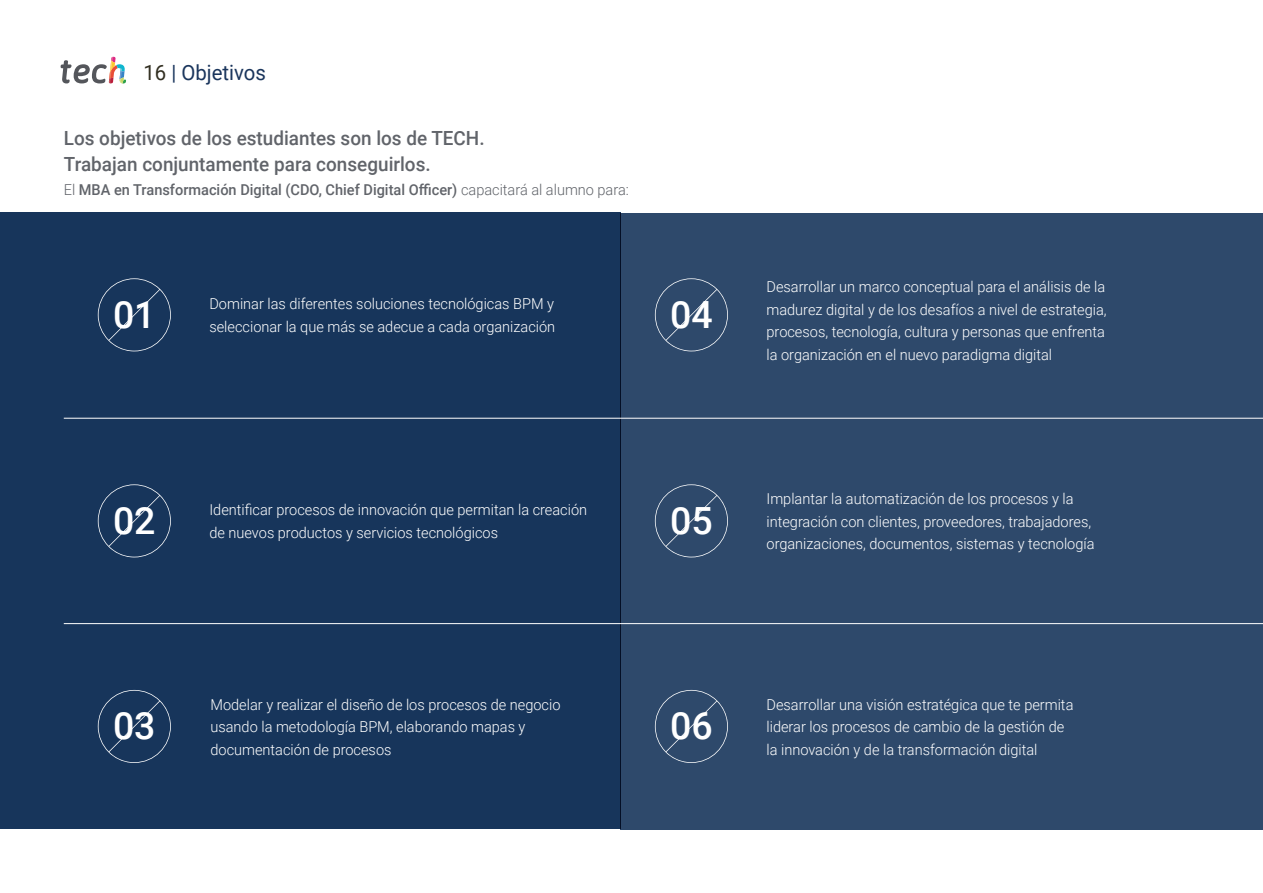
<style>
.page{position:relative;width:1263px;height:893px;background:#fff}
.page>*{position:absolute;margin:0;border:0;box-sizing:border-box;transform-origin:0 0}
.t1{font:500 37.5px "Roboto";color:#fff}
.t2{font:21px "Roboto";color:#1a355c}
.t3{font:500 19.5px/25.5px "Roboto";color:#61646a}
.t4{font:300 15px/22.5px "Roboto";color:#fff}
.t5{font:500 15px "Roboto";color:#61646a}
.s1{color:#312e20}
.s2{font-weight:300}
</style>
<div class="page">
<svg style="left:61px;top:57px;width:65px;height:27px"></svg>
<div style="left:0;top:213px;width:621px;height:616px;background:#17355b"></div>
<div style="left:621px;top:213px;width:642px;height:616px;background:#2e496b"></div>
<svg style="left:98px;top:278px;width:73px;height:73px"></svg>
<svg style="left:98px;top:690px;width:73px;height:73px"></svg>
<svg style="left:655px;top:278px;width:73px;height:73px"></svg>
<svg style="left:98px;top:484px;width:73px;height:73px"></svg>
<svg style="left:655px;top:484px;width:73px;height:73px"></svg>
<svg style="left:655px;top:690px;width:73px;height:73px"></svg>
<hr style="left:64px;top:418px;width:1199px;height:1px;background:#fff">
<hr style="left:64px;top:623px;width:1199px;height:1px;background:#fff">
<h2 class="t2" style="left:144px;top:57px;width:124px"><span class="s1">16</span> | Objetivos</h2>
<h3 class="t3" style="left:64px;top:125px;width:422px">Los objetivos de los estudiantes son los de TECH.<br>Trabajan conjuntamente para conseguirlos.</h3>
<p class="t5" style="left:64px;top:179px;width:567px"><span class="s2">El</span> MBA en Transformación Digital (CDO, Chief Digital Officer) <span class="s2">capacitará al alumno para:</span></p>
<h1 class="t1" style="left:113px;top:288px;width:44px">01</h1>
<p class="t4" style="left:209px;top:292px;width:346px">Dominar las diferentes soluciones tecnológicas BPM y</p>
<p class="t4" style="left:209px;top:315px;width:347px">seleccionar la que más se adecue a cada organización</p>
<h1 class="t1" style="left:670px;top:288px;width:44px">04</h1>
<h1 class="t1" style="left:113px;top:494px;width:44px">02</h1>
<p class="t4" style="left:209px;top:498px;width:379px">Identificar procesos de innovación que permitan la creación</p>
<p class="t4" style="left:209px;top:521px;width:290px">de nuevos productos y servicios tecnológicos</p>
<h1 class="t1" style="left:670px;top:494px;width:44px">05</h1>
<p class="t4" style="left:766px;top:275px;width:342px;text-align:justify">Desarrollar un marco conceptual para el análisis de la madurez digital y de los desafíos a nivel de estrategia, procesos, tecnología, cultura y personas que enfrenta la organización en el nuevo paradigma digital</p>
<p class="t4" style="left:766px;top:487px;width:330px">Implantar la automatización de los procesos y la integración con clientes, proveedores, trabajadores, organizaciones, documentos, sistemas y tecnología</p>
<h1 class="t1" style="left:113px;top:699px;width:44px">03</h1>
<p class="t4" style="left:210px;top:692px;width:352px">Modelar y realizar el diseño de los procesos de negocio usando la metodología BPM, elaborando mapas y documentación de procesos</p>
<h1 class="t1" style="left:670px;top:699px;width:44px">06</h1>
<p class="t4" style="left:766px;top:692px;width:308px">Desarrollar una visión estratégica que te permita liderar los procesos de cambio de la gestión de la innovación y de la transformación digital</p>
</div>
